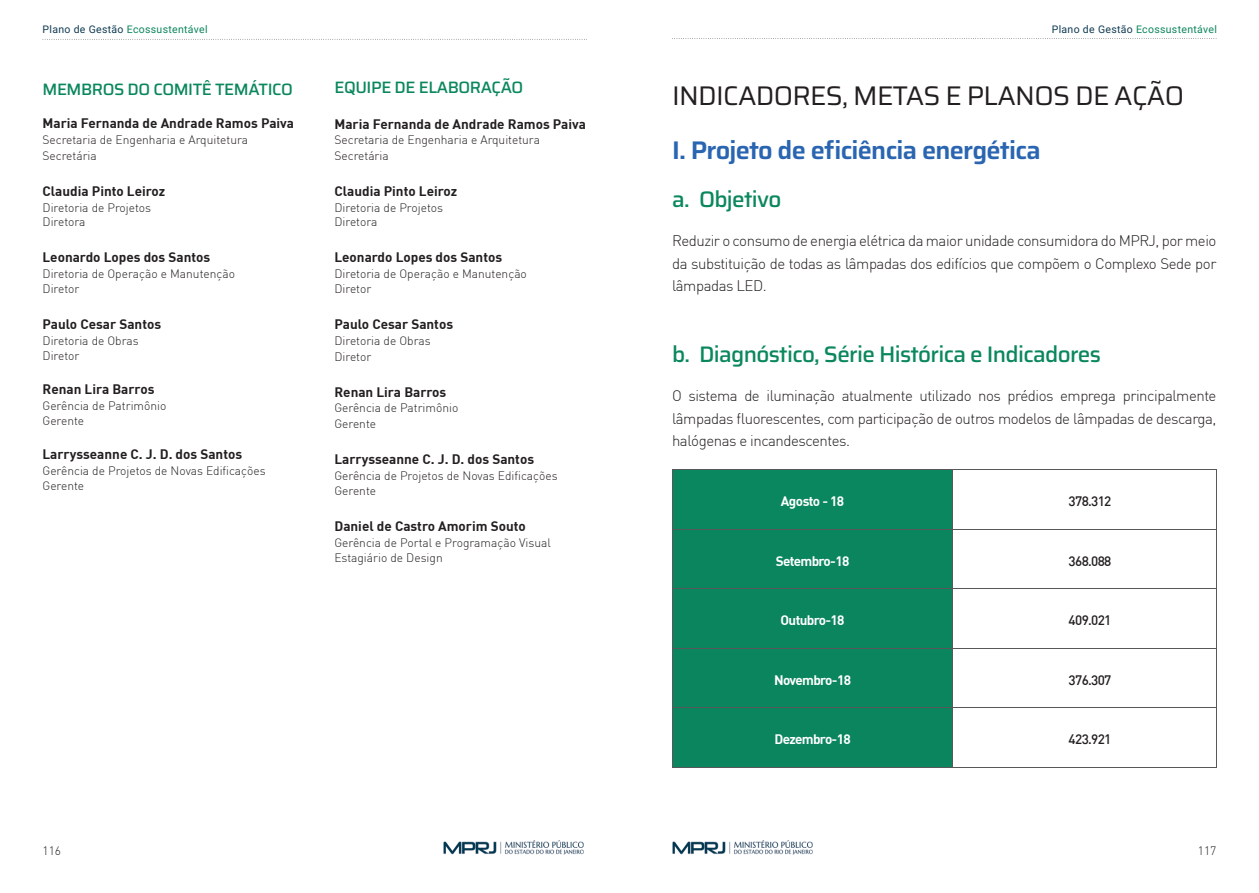
<style>
.page{position:relative;width:1259px;height:893px;background:#fff}
.page>*{position:absolute;margin:0;border:0;box-sizing:border-box;transform-origin:0 0}
.t1{font:27px "Saira";letter-spacing:-.025em;color:#231f20}
.t2{font:600 25.5px "Saira";letter-spacing:-.03em;color:#2a65b1}
.t3{font:500 22.5px "Saira";letter-spacing:-.03em;color:#0a875d}
.t4{font:500 16.5px "Saira";letter-spacing:-.025em;color:#0a875d}
.t5{font:300 15px/22.5px "DIN";letter-spacing:-.03em;color:#231f20;text-align:justify}
.t6{font:700 13.5px "DIN";color:#231f20}
.t7{font:700 13.5px "DIN";letter-spacing:-.05em;color:#fff}
.t8{font:500 13.5px "DIN";letter-spacing:-.05em;color:#231f20}
.t9{font:300 12px/15.6px "DIN";color:#231f20}
.t10{font:10.5px "Roboto";letter-spacing:.03em;color:#0a855c}
.s1{color:#0e3a51}
</style>
<div class="page">
<svg style="left:43px;top:39px;width:544px;height:1px"></svg>
<svg style="left:672px;top:38px;width:544px;height:1px"></svg>
<img style="left:443px;top:840px;width:141px;height:15px">
<img style="left:672px;top:840px;width:141px;height:15px">
<div style="left:672px;top:469px;width:280px;height:60px;background:#0a875e"></div>
<div style="left:673px;top:530px;width:279px;height:237px;background:#0a855e"></div>
<hr style="left:672px;top:469px;width:280px;height:1px;background:#57585a">
<hr style="left:672px;top:470px;width:1px;height:59px;background:#57585a">
<hr style="left:952px;top:469px;width:264px;height:1px;background:#57585a">
<hr style="left:952px;top:470px;width:1px;height:59px;background:#57585a">
<hr style="left:1216px;top:470px;width:1px;height:59px;background:#57585a">
<hr style="left:672px;top:529px;width:280px;height:1px;background:#57585a">
<hr style="left:952px;top:529px;width:264px;height:1px;background:#57585a">
<hr style="left:672px;top:529px;width:1px;height:59px;background:#57585a">
<hr style="left:672px;top:588px;width:1px;height:60px;background:#57585a">
<hr style="left:672px;top:648px;width:1px;height:60px;background:#57585a">
<hr style="left:672px;top:708px;width:1px;height:59px;background:#57585a">
<hr style="left:952px;top:529px;width:1px;height:59px;background:#57585a">
<hr style="left:1216px;top:529px;width:1px;height:59px;background:#57585a">
<hr style="left:673px;top:588px;width:279px;height:1px;background:#57585a">
<hr style="left:952px;top:588px;width:264px;height:1px;background:#57585a">
<hr style="left:952px;top:589px;width:1px;height:59px;background:#57585a">
<hr style="left:1216px;top:589px;width:1px;height:59px;background:#57585a">
<hr style="left:673px;top:648px;width:279px;height:1px;background:#57585a">
<hr style="left:952px;top:648px;width:264px;height:1px;background:#57585a">
<hr style="left:952px;top:648px;width:1px;height:59px;background:#57585a">
<hr style="left:1216px;top:648px;width:1px;height:59px;background:#57585a">
<hr style="left:673px;top:707px;width:279px;height:1px;background:#57585a">
<hr style="left:952px;top:707px;width:264px;height:1px;background:#57585a">
<hr style="left:952px;top:708px;width:1px;height:59px;background:#57585a">
<hr style="left:1216px;top:708px;width:1px;height:59px;background:#57585a">
<hr style="left:672px;top:767px;width:280px;height:1px;background:#57585a">
<hr style="left:952px;top:767px;width:264px;height:1px;background:#57585a">
<p class="t10" style="left:43px;top:21px;width:167px"><span class="s1">Plano de Gestão</span> Ecossustentável</p>
<p class="t10" style="left:1051px;top:21px;width:167px"><span class="s1">Plano de Gestão</span> Ecossustentável</p>
<h3 class="t4" style="left:43px;top:76px;width:252px">MEMBROS DO COMITÊ TEMÁTICO</h3>
<p class="t6" style="left:43px;top:115px;width:253px">Maria Fernanda de Andrade Ramos Paiva</p>
<p class="t9" style="left:43px;top:131px;width:207px;line-height:16.2px">Secretaria de Engenharia e Arquitetura<br>Secretária</p>
<p class="t6" style="left:43px;top:182px;width:124px">Claudia Pinto Leiroz</p>
<p class="t9" style="left:43px;top:200px;width:110px;line-height:14.1px">Diretoria de Projetos<br>Diretora</p>
<p class="t6" style="left:43px;top:248px;width:169px">Leonardo Lopes dos Santos</p>
<p class="t9" style="left:43px;top:265px;width:194px">Diretoria de Operação e Manutenção<br>Diretor</p>
<p class="t6" style="left:43px;top:315px;width:120px">Paulo Cesar Santos</p>
<p class="t9" style="left:43px;top:332px;width:98px">Diretoria de Obras<br>Diretor</p>
<p class="t6" style="left:43px;top:380px;width:113px">Renan Lira Barros</p>
<p class="t9" style="left:43px;top:397px;width:125px">Gerência de Patrimônio<br>Gerente</p>
<p class="t6" style="left:43px;top:445px;width:201px">Larrysseanne C. J. D. dos Santos</p>
<p class="t9" style="left:43px;top:462px;width:225px">Gerência de Projetos de Novas Edificações<br>Gerente</p>
<h3 class="t4" style="left:334px;top:74px;width:190px">EQUIPE DE ELABORAÇÃO</h3>
<p class="t6" style="left:334px;top:115px;width:253px">Maria Fernanda de Andrade Ramos Paiva</p>
<p class="t9" style="left:334px;top:132px;width:207px;line-height:16.2px">Secretaria de Engenharia e Arquitetura<br>Secretária</p>
<p class="t6" style="left:334px;top:183px;width:124px">Claudia Pinto Leiroz</p>
<p class="t9" style="left:334px;top:201px;width:110px;line-height:14.1px">Diretoria de Projetos<br>Diretora</p>
<p class="t6" style="left:334px;top:248px;width:169px">Leonardo Lopes dos Santos</p>
<p class="t9" style="left:334px;top:266px;width:194px">Diretoria de Operação e Manutenção<br>Diretor</p>
<p class="t6" style="left:334px;top:316px;width:120px">Paulo Cesar Santos</p>
<p class="t9" style="left:334px;top:333px;width:98px">Diretoria de Obras<br>Diretor</p>
<p class="t6" style="left:334px;top:383px;width:113px">Renan Lira Barros</p>
<p class="t9" style="left:334px;top:400px;width:125px">Gerência de Patrimônio<br>Gerente</p>
<p class="t6" style="left:334px;top:450px;width:201px">Larrysseanne C. J. D. dos Santos</p>
<p class="t9" style="left:334px;top:467px;width:225px">Gerência de Projetos de Novas Edificações<br>Gerente</p>
<p class="t6" style="left:334px;top:517px;width:193px">Daniel de Castro Amorim Souto</p>
<p class="t9" style="left:334px;top:535px;width:218px">Gerência de Portal e Programação Visual<br>Estagiário de Design</p>
<h1 class="t1" style="left:672px;top:74px;width:513px">INDICADORES, METAS E PLANOS DE AÇÃO</h1>
<h2 class="t2" style="left:672px;top:129px;width:370px">I. Projeto de eficiência energética</h2>
<h3 class="t3" style="left:672px;top:180px;width:111px">a. Objetivo</h3>
<p class="t5" style="left:672px;top:229px;width:546px">Reduzir o consumo de energia elétrica da maior unidade consumidora do MPRJ, por meio da substituição de todas as lâmpadas dos edifícios que compõem o Complexo Sede por lâmpadas LED.</p>
<h3 class="t3" style="left:672px;top:335px;width:430px">b. Diagnóstico, Série Histórica e Indicadores</h3>
<p class="t5" style="left:672px;top:384px;width:546px">O sistema de iluminação atualmente utilizado nos prédios emprega principalmente lâmpadas fluorescentes, com participação de outros modelos de lâmpadas de descarga, halógenas e incandescentes.</p>
<p class="t7" style="left:781px;top:492px;width:65px">Agosto - 18</p>
<p class="t8" style="left:1068px;top:492px;width:44px">378.312</p>
<p class="t7" style="left:776px;top:552px;width:75px">Setembro-18</p>
<p class="t8" style="left:1068px;top:552px;width:44px">368.088</p>
<p class="t7" style="left:780px;top:611px;width:65px">Outubro-18</p>
<p class="t8" style="left:1068px;top:611px;width:44px">409.021</p>
<p class="t7" style="left:774px;top:671px;width:78px">Novembro-18</p>
<p class="t8" style="left:1068px;top:671px;width:44px">376.307</p>
<p class="t7" style="left:774px;top:730px;width:78px">Dezembro-18</p>
<p class="t8" style="left:1068px;top:731px;width:44px">423.921</p>
<p class="t9" style="left:43px;top:842px;width:20px">116</p>
<p class="t9" style="left:1198px;top:842px;width:20px">117</p>
</div>
